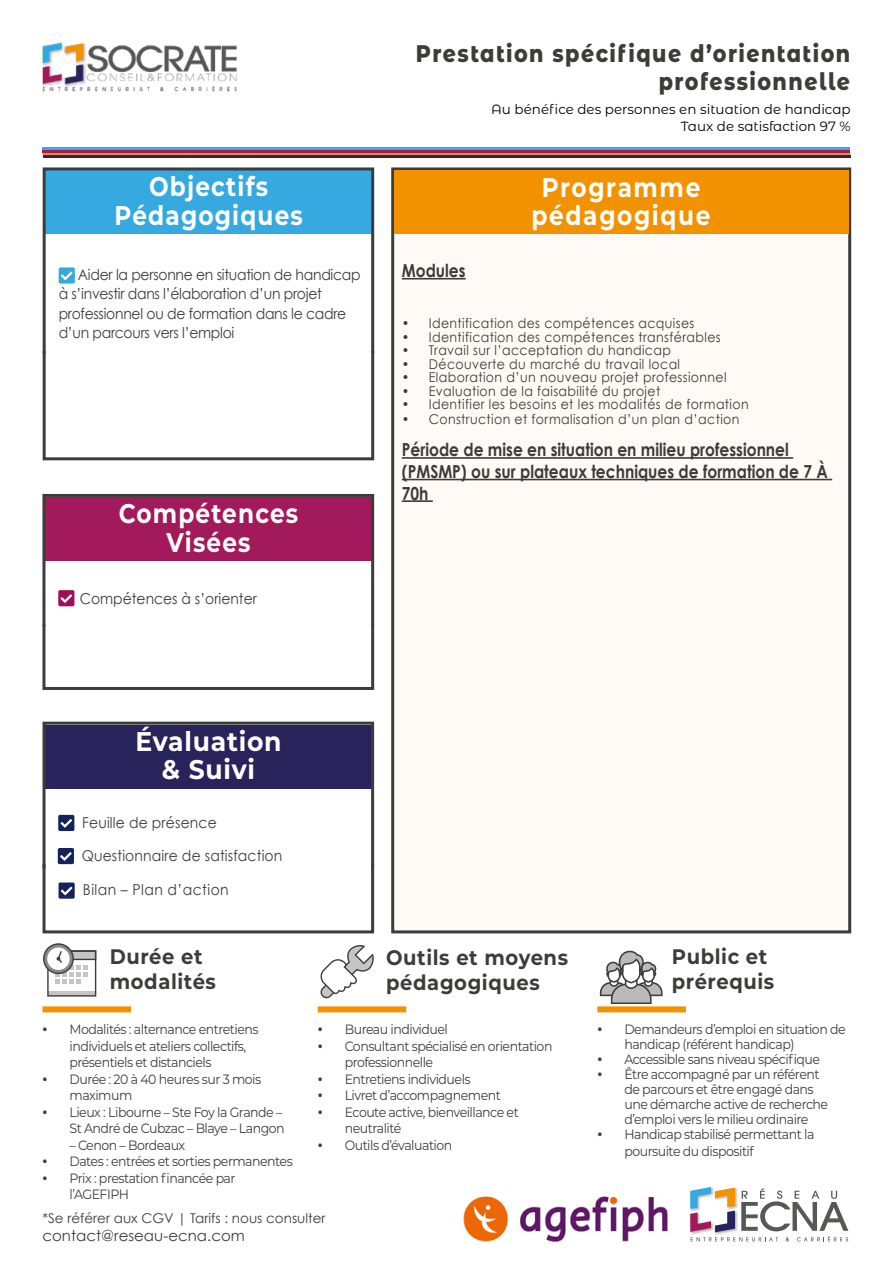
<style>
.page{position:relative;width:893px;height:1263px;background:#fff}
.page>*{position:absolute;margin:0;border:0;box-sizing:border-box;transform-origin:0 0}
.Center{font:700 27px "Montserrat";letter-spacing:.05em;color:#fff;scale:.86 1}
.Left_Justify{font:700 27px "Montserrat";letter-spacing:.07em;color:#fff;scale:.86 1}
.Center-2{font:700 27px "Montserrat";letter-spacing:.03em;color:#fff;scale:.93 1}
.Center-3{font:700 27px "Montserrat";letter-spacing:.05em;color:#fff;scale:.93 1}
.Left_Justify-2{font:800 24px/28.8px "Montserrat Alternates";letter-spacing:.07em;color:#3c3c3b;text-align:right;scale:.86 1}
.Left_Justify-3{font:700 21px/25.2px "Montserrat";letter-spacing:.03em;color:#3c3c3b;scale:.93 1}
.Left_Justify-4{font:700 18px/21.6px "Century Gothic";color:#3c3c3b;scale:.86 1}
.Left_Justify-5{font:15px/19.5px "Century Gothic";letter-spacing:-.02em;color:#3c3c3b;scale:.93 1}
.Left_Justify-6{font:15px "Century Gothic";letter-spacing:.01em;color:#3c3c3b;scale:.93 1}
.t1{font:15px "Century Gothic";color:#3d3d3c}
.Left_Justify-7{font:15px "Century Gothic";color:#3c3c3b;scale:.93 1}
.Left_Justify-8{font:15px "Century Gothic";letter-spacing:.03em;color:#3c3c3b;scale:.93 1}
.t2{font:13.5px/16.5px "Montserrat";letter-spacing:-.04em;color:#3c3c3b;scale:.93 1}
.t3{font:13.5px "Century Gothic";letter-spacing:.03em;color:#3c3c3b;scale:.93 1}
.t4{font:13.5px "Montserrat Alternates";color:#000}
.t5{font:13.5px "Century Gothic";color:#3d3d3c}
.s1{font-family:"Bebas Neue"}
</style>
<div class="page">
<div style="left:391px;top:167px;width:460px;height:766px;background:#fffaf5;border:3px solid #3c3c3b"></div>
<div style="left:394px;top:171px;width:454px;height:63px;background:#f39200"></div>
<div style="left:597px;top:1006px;width:89px;height:6px;background:#f39200"></div>
<div style="left:45px;top:497px;width:327px;height:64px;background:#a21a5b"></div>
<div style="left:45px;top:725px;width:327px;height:63px;background:#29235c"></div>
<hr style="left:402px;top:278px;width:64px;height:1px;background:#3c3c3b">
<hr style="left:402px;top:457px;width:391px;height:2px;background:#3c3c3b">
<hr style="left:402px;top:479px;width:430px;height:1px;background:#3c3c3b">
<hr style="left:402px;top:500px;width:31px;height:2px;background:#3c3c3b">
<hr style="left:43px;top:153px;width:807px;height:2px;background:#f39200">
<hr style="left:43px;top:147px;width:807px;height:3px;background:#36a9e1">
<hr style="left:43px;top:150px;width:807px;height:3px;background:#a21a5b">
<hr style="left:43px;top:155px;width:807px;height:3px;background:#29235c">
<svg style="left:58px;top:590px;width:16px;height:16px"></svg>
<svg style="left:58px;top:815px;width:16px;height:16px"></svg>
<img style="left:42px;top:42px;width:195px;height:50px">
<svg style="left:690px;top:1187px;width:158px;height:54px"></svg>
<img style="left:463px;top:1196px;width:205px;height:47px">
<div style="left:46px;top:170px;width:326px;height:64px;background:#36a9e1"></div>
<svg style="left:59px;top:267px;width:16px;height:17px"></svg>
<svg style="left:600px;top:951px;width:63px;height:53px"></svg>
<div style="left:318px;top:1006px;width:88px;height:6px;background:#f39200"></div>
<svg style="left:320px;top:945px;width:54px;height:53px"></svg>
<div style="left:43px;top:1006px;width:88px;height:6px;background:#f39200"></div>
<svg style="left:43px;top:943px;width:53px;height:53px"></svg>
<div style="left:42px;top:494px;width:332px;height:134px;border:3px solid #3c3c3b"></div>
<svg style="left:42px;top:621px;width:333px;height:69px"></svg>
<div style="left:43px;top:167px;width:331px;height:188px;border:3px solid #3c3c3b"></div>
<svg style="left:42px;top:348px;width:333px;height:113px"></svg>
<div style="left:43px;top:722px;width:331px;height:148px;border:3px solid #3c3c3b"></div>
<svg style="left:42px;top:848px;width:333px;height:86px"></svg>
<p class="Left_Justify-2" style="left:416px;top:37px;width:506px">Prestation spécifique d’orientation professionnelle</p>
<p class="Center" style="left:149px;top:167px;width:140px">Objectifs</p>
<p class="Center" style="left:115px;top:196px;width:221px">Pédagogiques</p>
<p class="Left_Justify-5" style="left:59px;top:264px;width:326px;text-indent:19px">Aider la personne en situation de handicap à s’investir dans l’élaboration d’un projet professionnel ou de formation dans le cadre d’un parcours vers l’emploi</p>
<p class="Center" style="left:119px;top:494px;width:210px">Compétences</p>
<p class="Center" style="left:167px;top:522px;width:99px">Visées</p>
<p class="Left_Justify-7" style="left:80px;top:589px;width:192px">Compétences à s’orienter</p>
<p class="t4" style="left:491px;top:100px;width:361px">Au bénéfice des personnes en situation de handicap</p>
<p class="t4" style="left:681px;top:116px;width:171px">Taux de satisfaction 97 %</p>
<p class="Left_Justify-4" style="left:402px;top:259px;width:76px">Modules</p>
<p class="Left_Justify" style="left:542px;top:168px;width:186px">Programme</p>
<p class="Left_Justify" style="left:532px;top:196px;width:209px">pédagogique</p>
<p class="t3" style="left:402px;top:315px;width:316px">• Identification des compétences acquises</p>
<p class="t3" style="left:402px;top:329px;width:344px">• Identification des compétences transférables</p>
<p class="t3" style="left:402px;top:342px;width:291px">• Travail sur l’acceptation du handicap</p>
<p class="t3" style="left:402px;top:356px;width:301px">• Découverte du marché du travail local</p>
<p class="t3" style="left:402px;top:369px;width:351px">• Elaboration d’un nouveau projet professionnel</p>
<p class="t3" style="left:402px;top:383px;width:279px">• Evaluation de la faisabilité du projet</p>
<p class="t3" style="left:402px;top:396px;width:374px">• Identifier les besoins et les modalités de formation</p>
<p class="t3" style="left:402px;top:411px;width:365px">• Construction et formalisation d’un plan d’action</p>
<p class="Left_Justify-4" style="left:402px;top:438px;width:497px">Période de mise en situation en milieu professionnel (PMSMP) ou sur plateaux techniques de formation de 7 À<br>70h</p>
<p class="Center-2" style="left:135px;top:722px;width:159px">Évaluation</p>
<p class="Center-3" style="left:162px;top:750px;width:102px">&amp; Suivi</p>
<p class="Left_Justify-6" style="left:82px;top:814px;width:146px">Feuille de présence</p>
<p class="Left_Justify-6" style="left:82px;top:847px;width:217px">Questionnaire de satisfaction</p>
<p class="Left_Justify-8" style="left:83px;top:880px;width:158px">Bilan – Plan d’action</p>
<p class="Left_Justify-3" style="left:110px;top:942px;width:101px">Durée et</p>
<p class="Left_Justify-3" style="left:110px;top:968px;width:116px">modalités</p>
<p class="t2" style="left:70px;top:1021px;width:205px;text-indent:-27px"><span class="s1">•</span> Modalités : alternance entretiens individuels et ateliers collectifs, présentiels et distanciels</p>
<p class="t2" style="left:70px;top:1070px;width:208px;text-indent:-27px"><span class="s1">•</span> Durée : 20 à 40 heures sur 3 mois maximum</p>
<p class="t2" style="left:43px;top:1103px;width:262px;text-align:right"><span class="s1">•</span> Lieux : Libourne – Ste Foy la Grande –<br>St André de Cubzac – Blaye – Langon</p>
<p class="t2" style="left:70px;top:1136px;width:126px">– Cenon – Bordeaux</p>
<p class="t2" style="left:43px;top:1153px;width:271px"><span class="s1">•</span> Dates : entrées et sorties permanentes</p>
<p class="t2" style="left:70px;top:1169px;width:180px;text-indent:-27px"><span class="s1">•</span> Prix : prestation financée par l’AGEFIPH</p>
<p class="t5" style="left:42px;top:1210px;width:285px">*Se référer aux CGV | Tarifs : nous consulter</p>
<p class="t1" style="left:42px;top:1226px;width:204px">contact@reseau-ecna.com</p>
<p class="Left_Justify-3" style="left:386px;top:943px;width:197px">Outils et moyens pédagogiques</p>
<p class="t2" style="left:318px;top:1021px;width:141px"><span class="s1">•</span> Bureau individuel</p>
<p class="t2" style="left:345px;top:1037px;width:225px;text-indent:-27px"><span class="s1">•</span> Consultant spécialisé en orientation professionnelle</p>
<p class="t2" style="left:318px;top:1070px;width:166px"><span class="s1">•</span> Entretiens individuels</p>
<p class="t2" style="left:318px;top:1087px;width:198px"><span class="s1">•</span> Livret d’accompagnement</p>
<p class="t2" style="left:345px;top:1103px;width:189px;text-indent:-27px"><span class="s1">•</span> Ecoute active, bienveillance et neutralité</p>
<p class="t2" style="left:318px;top:1136px;width:146px"><span class="s1">•</span> Outils d’évaluation</p>
<p class="Left_Justify-3" style="left:672px;top:942px;width:104px">Public et</p>
<p class="Left_Justify-3" style="left:672px;top:968px;width:112px">prérequis</p>
<p class="t2" style="left:624px;top:1021px;width:239px;line-height:15px;text-indent:-27px"><span class="s1">•</span> Demandeurs d’emploi en situation de handicap (référent handicap)</p>
<p class="t2" style="left:597px;top:1051px;width:241px"><span class="s1">•</span> Accessible sans niveau spécifique</p>
<p class="t2" style="left:624px;top:1066px;width:221px;line-height:15px;text-indent:-27px"><span class="s1">•</span> Être accompagné par un référent de parcours et être engagé dans une démarche active de recherche d’emploi vers le milieu ordinaire</p>
<p class="t2" style="left:624px;top:1126px;width:206px;text-indent:-27px"><span class="s1">•</span> Handicap stabilisé permettant la poursuite du dispositif</p>
</div>
